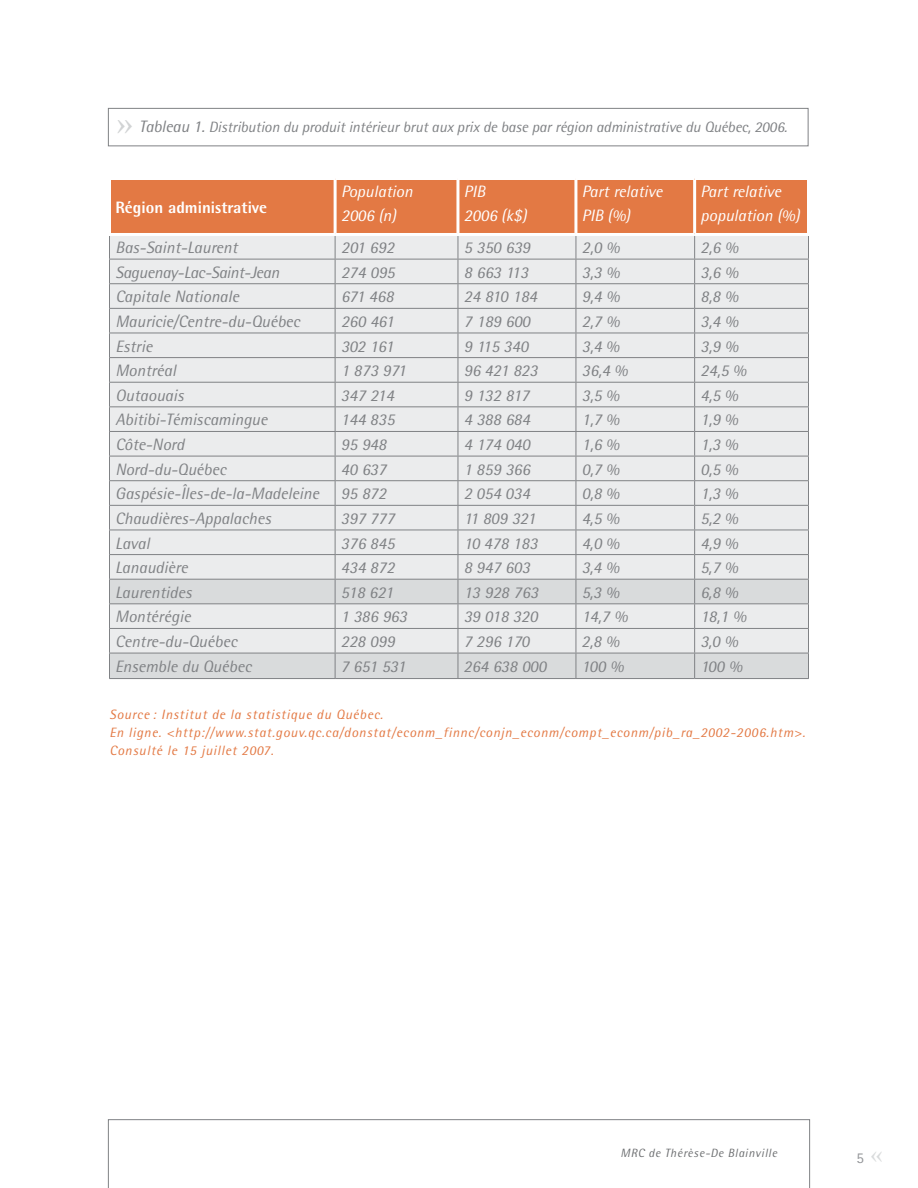
<style>
.page{position:relative;width:918px;height:1188px;background:#fff}
.page>*{position:absolute;margin:0;border:0;box-sizing:border-box;transform-origin:0 0}
.t1{font:29.1px "Times Sans Serif";color:#d1d3d4;scale:1.14 1}
.t2{font:21.6px "Times Sans Serif";color:#d9dbdc;scale:1.14 1}
.t3{font:italic 16.5px "Rotis Semi Sans";color:#808285}
.t4{font:italic 16.5px/24px "Rotis Semi Sans";color:#fff}
.t5{font:italic 16.5px "Rotis Semi Sans";letter-spacing:-.02em;color:#808285}
.t6{font:800 16.5px "Rotis Semi Sans";color:#fff}
.t7{font:italic 15px "Rotis Semi Sans";letter-spacing:-.01em;color:#808285}
.t8{font:15px "Rotis Sans Serif";color:#939598}
.t9{font:italic 13.5px/18px "Rotis Semi Sans";letter-spacing:.055em;color:#e37944}
.t10{font:italic 12px "Rotis Semi Sans";letter-spacing:.05em;color:#6d6f71}
.s1{font-size:16.5px}
</style>
<div class="page">
<svg style="left:108px;top:1119px;width:702px;height:69px"></svg>
<div style="left:108px;top:108px;width:700px;height:38px;border:1px solid #808285"></div>
<hr style="left:109px;top:678px;width:226px;height:1px;background:#808285">
<hr style="left:335px;top:678px;width:123px;height:1px;background:#808285">
<hr style="left:458px;top:678px;width:118px;height:1px;background:#808285">
<hr style="left:576px;top:678px;width:119px;height:1px;background:#808285">
<hr style="left:695px;top:678px;width:114px;height:1px;background:#808285">
<svg style="left:109px;top:178px;width:700px;height:500px;background:#e4dad5"></svg>
<hr style="left:695px;top:628px;width:114px;height:1px;background:#808285">
<h1 class="t1" style="left:133px;top:150px;width:16px;rotate:-180deg">«</h1>
<p class="t7" style="left:139px;top:118px;width:650px"><span class="s1">Tableau 1.</span> Distribution du produit intérieur brut aux prix de base par région administrative du Québec, 2006.</p>
<p class="t6" style="left:116px;top:197px;width:153px">Région administrative</p>
<p class="t4" style="left:341px;top:179px;width:73px">Population<br>2006 (n)</p>
<p class="t4" style="left:464px;top:179px;width:64px">PIB<br>2006 (k$)</p>
<p class="t4" style="left:582px;top:179px;width:82px">Part relative<br>PIB (%)</p>
<p class="t4" style="left:701px;top:179px;width:101px">Part relative population (%)</p>
<p class="t3" style="left:115px;top:238px;width:124px">Bas-Saint-Laurent</p>
<p class="t3" style="left:341px;top:238px;width:55px">201 692</p>
<p class="t3" style="left:464px;top:238px;width:68px">5 350 639</p>
<p class="t3" style="left:582px;top:238px;width:39px">2,0 %</p>
<p class="t3" style="left:701px;top:238px;width:39px">2,6 %</p>
<p class="t5" style="left:115px;top:262px;width:165px">Saguenay-Lac-Saint-Jean</p>
<p class="t3" style="left:341px;top:262px;width:55px">274 095</p>
<p class="t3" style="left:464px;top:262px;width:66px">8 663 113</p>
<p class="t3" style="left:582px;top:262px;width:39px">3,3 %</p>
<p class="t3" style="left:701px;top:262px;width:39px">3,6 %</p>
<p class="t3" style="left:115px;top:287px;width:125px">Capitale Nationale</p>
<p class="t3" style="left:341px;top:287px;width:54px">671 468</p>
<p class="t3" style="left:464px;top:287px;width:75px">24 810 184</p>
<p class="t3" style="left:582px;top:287px;width:39px">9,4 %</p>
<p class="t3" style="left:701px;top:287px;width:39px">8,8 %</p>
<p class="t3" style="left:115px;top:311px;width:186px">Mauricie/Centre-du-Québec</p>
<p class="t3" style="left:341px;top:311px;width:55px">260 461</p>
<p class="t3" style="left:464px;top:311px;width:68px">7 189 600</p>
<p class="t3" style="left:582px;top:311px;width:39px">2,7 %</p>
<p class="t3" style="left:701px;top:311px;width:39px">3,4 %</p>
<p class="t3" style="left:115px;top:336px;width:38px">Estrie</p>
<p class="t3" style="left:341px;top:336px;width:54px">302 161</p>
<p class="t3" style="left:464px;top:336px;width:66px">9 115 340</p>
<p class="t3" style="left:582px;top:336px;width:39px">3,4 %</p>
<p class="t3" style="left:701px;top:336px;width:39px">3,9 %</p>
<p class="t3" style="left:115px;top:361px;width:62px">Montréal</p>
<p class="t3" style="left:341px;top:361px;width:67px">1 873 971</p>
<p class="t3" style="left:464px;top:361px;width:75px">96 421 823</p>
<p class="t3" style="left:582px;top:361px;width:47px">36,4 %</p>
<p class="t3" style="left:701px;top:361px;width:47px">24,5 %</p>
<p class="t3" style="left:115px;top:385px;width:70px">Outaouais</p>
<p class="t3" style="left:341px;top:385px;width:55px">347 214</p>
<p class="t3" style="left:464px;top:385px;width:67px">9 132 817</p>
<p class="t3" style="left:582px;top:385px;width:39px">3,5 %</p>
<p class="t3" style="left:701px;top:385px;width:39px">4,5 %</p>
<p class="t3" style="left:115px;top:410px;width:154px">Abitibi-Témiscamingue</p>
<p class="t3" style="left:341px;top:410px;width:55px">144 835</p>
<p class="t3" style="left:464px;top:410px;width:68px">4 388 684</p>
<p class="t3" style="left:582px;top:410px;width:39px">1,7 %</p>
<p class="t3" style="left:701px;top:410px;width:39px">1,9 %</p>
<p class="t3" style="left:115px;top:434px;width:71px">Côte-Nord</p>
<p class="t3" style="left:341px;top:434px;width:47px">95 948</p>
<p class="t3" style="left:464px;top:434px;width:68px">4 174 040</p>
<p class="t3" style="left:582px;top:434px;width:39px">1,6 %</p>
<p class="t3" style="left:700px;top:434px;width:39px">1,3 %</p>
<p class="t3" style="left:115px;top:459px;width:112px">Nord-du-Québec</p>
<p class="t3" style="left:341px;top:459px;width:47px">40 637</p>
<p class="t3" style="left:464px;top:459px;width:68px">1 859 366</p>
<p class="t3" style="left:582px;top:459px;width:39px">0,7 %</p>
<p class="t3" style="left:700px;top:459px;width:39px">0,5 %</p>
<p class="t3" style="left:115px;top:484px;width:205px">Gaspésie-Îles-de-la-Madeleine</p>
<p class="t3" style="left:341px;top:484px;width:47px">95 872</p>
<p class="t3" style="left:464px;top:484px;width:68px">2 054 034</p>
<p class="t3" style="left:582px;top:484px;width:39px">0,8 %</p>
<p class="t3" style="left:700px;top:484px;width:39px">1,3 %</p>
<p class="t3" style="left:115px;top:508px;width:157px">Chaudières-Appalaches</p>
<p class="t3" style="left:341px;top:508px;width:55px">397 777</p>
<p class="t3" style="left:464px;top:508px;width:74px">11 809 321</p>
<p class="t3" style="left:582px;top:508px;width:39px">4,5 %</p>
<p class="t3" style="left:700px;top:508px;width:39px">5,2 %</p>
<p class="t3" style="left:115px;top:533px;width:36px">Laval</p>
<p class="t3" style="left:341px;top:533px;width:55px">376 845</p>
<p class="t3" style="left:464px;top:533px;width:75px">10 478 183</p>
<p class="t3" style="left:582px;top:533px;width:39px">4,0 %</p>
<p class="t3" style="left:700px;top:533px;width:39px">4,9 %</p>
<p class="t3" style="left:115px;top:558px;width:74px">Lanaudière</p>
<p class="t3" style="left:341px;top:558px;width:55px">434 872</p>
<p class="t3" style="left:464px;top:558px;width:68px">8 947 603</p>
<p class="t3" style="left:582px;top:558px;width:39px">3,4 %</p>
<p class="t3" style="left:700px;top:558px;width:39px">5,7 %</p>
<p class="t3" style="left:115px;top:582px;width:78px">Laurentides</p>
<p class="t3" style="left:341px;top:582px;width:54px">518 621</p>
<p class="t3" style="left:464px;top:582px;width:76px">13 928 763</p>
<p class="t3" style="left:582px;top:582px;width:39px">5,3 %</p>
<p class="t3" style="left:700px;top:582px;width:39px">6,8 %</p>
<p class="t3" style="left:115px;top:607px;width:77px">Montérégie</p>
<p class="t3" style="left:341px;top:607px;width:68px">1 386 963</p>
<p class="t3" style="left:464px;top:607px;width:75px">39 018 320</p>
<p class="t3" style="left:582px;top:607px;width:47px">14,7 %</p>
<p class="t3" style="left:700px;top:607px;width:47px">18,1 %</p>
<p class="t3" style="left:115px;top:631px;width:123px">Centre-du-Québec</p>
<p class="t3" style="left:341px;top:631px;width:55px">228 099</p>
<p class="t3" style="left:464px;top:631px;width:67px">7 296 170</p>
<p class="t3" style="left:582px;top:631px;width:39px">2,8 %</p>
<p class="t3" style="left:700px;top:631px;width:39px">3,0 %</p>
<p class="t3" style="left:115px;top:656px;width:138px">Ensemble du Québec</p>
<p class="t3" style="left:341px;top:656px;width:67px">7 651 531</p>
<p class="t3" style="left:464px;top:656px;width:84px">264 638 000</p>
<p class="t3" style="left:582px;top:656px;width:43px">100 %</p>
<p class="t3" style="left:700px;top:656px;width:43px">100 %</p>
<p class="t9" style="left:110px;top:705px;width:697px">Source : Institut de la statistique du Québec.<br>En ligne. &lt;http://www.stat.gouv.qc.ca/donstat/econm_finnc/conjn_econm/compt_econm/pib_ra_2002-2006.htm&gt;.<br>Consulté le 15 juillet 2007.</p>
<p class="t10" style="left:621px;top:1145px;width:158px">MRC de Thérèse-De Blainville</p>
<p class="t8" style="left:856px;top:1149px;width:9px">5</p>
<h2 class="t2" style="left:883px;top:1174px;width:12px;rotate:-180deg">»</h2>
</div>
